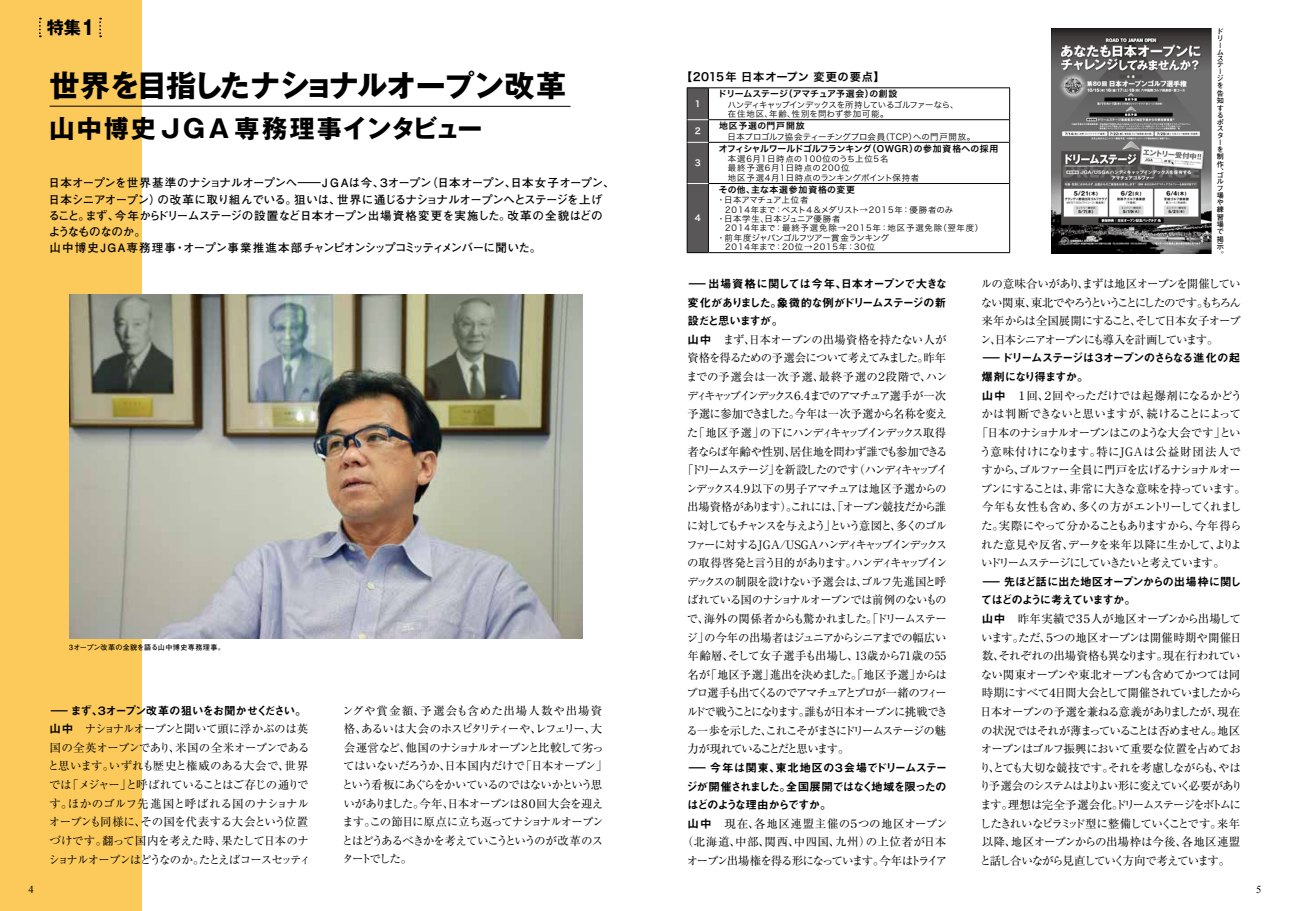
<style>
.page{position:relative;width:1290px;height:911px;background:#fff}
.page>*{position:absolute;margin:0;border:0;box-sizing:border-box;transform-origin:0 0}
.t1{font:700 30.12px "Gothic MB101 Pro";letter-spacing:-.025em;color:#000}
.t2{font:700 25px "Gothic MB101 Pro";letter-spacing:.075em;color:#000}
.t3{font:700 17.25px "Gothic MB101 Pro";color:#000}
.t4{font:11.5px/18.6px "Ryumin Pro";letter-spacing:-.08em;color:#000}
.t5{font:11.5px/18.6px "Midashi Go Pro MB31";letter-spacing:-.1em;color:#000;text-align:justify;scale:2 1}
.t6{font:700 11.5px/16.2px "Futo Go B101 Pro";letter-spacing:-.045em;color:#000}
.t7{font:11.5px/18.6px "Ryumin Pro";letter-spacing:-.05em;color:#000}
.t8{font:11.5px "Ryumin Pro";letter-spacing:-.11em;color:#000}
.t9{font:11.5px/18.6px "Ryumin Pro";letter-spacing:-.035em;color:#000;text-align:center}
.t10{font:11.5px "Ryumin Pro";letter-spacing:-.105em;color:#000}
.t11{font:11.5px "Ryumin Pro";letter-spacing:-.045em;color:#000}
.t12{font:11.5px "Ryumin Pro";letter-spacing:-.135em;color:#000}
.t13{font:11.5px "Ryumin Pro";letter-spacing:-.14em;color:#000}
.t14{font:11.5px "Ryumin Pro";letter-spacing:-.175em;color:#000}
.t15{font:11.5px "Ryumin Pro";letter-spacing:-.155em;color:#000}
.t16{font:11.5px "Ryumin Pro";letter-spacing:-.15em;color:#000}
.t17{font:11.5px "Ryumin Pro";letter-spacing:.005em;color:#000}
.t18{font:11.5px "Ryumin Pro";letter-spacing:-.125em;color:#000}
.t19{font:11.5px "Ryumin Pro";letter-spacing:-.025em;color:#000}
.t20{font:11.5px "Ryumin Pro";letter-spacing:-.12em;color:#000}
.t21{font:11.5px "Ryumin Pro";letter-spacing:-.055em;color:#000}
.t22{font:11.5px "Ryumin Pro";letter-spacing:-.03em;color:#000}
.t23{font:11.5px "Ryumin Pro";letter-spacing:.015em;color:#000}
.t24{font:11.5px "Ryumin Pro";letter-spacing:-.04em;color:#000}
.t25{font:11.5px "Ryumin Pro";letter-spacing:.035em;color:#000}
.t26{font:11.5px "Ryumin Pro";letter-spacing:-.115em;color:#000}
.t27{font:11.5px "Ryumin Pro";letter-spacing:-.06em;color:#000}
.t28{font:11.25px "Hira Kaku Pro W6";letter-spacing:.04em;color:#000}
.t29{font:10.62px "Times New Roman";color:#000}
.t30{font:8.88px "Hira Kaku Pro W6";letter-spacing:-.015em;color:#000}
.t31{font:8.88px "Hira Kaku Pro W6";letter-spacing:-.01em;color:#000}
.t32{font:8.88px "Hira Kaku Pro W6";letter-spacing:.065em;color:#000}
.t33{font:8.88px "Hira Kaku Pro W6";letter-spacing:.1em;color:#000}
.t34{font:8.38px/9.2px "Hira Kaku Pro W3";letter-spacing:.065em;color:#000}
.t35{font:8.38px "Hira Kaku Pro W3";letter-spacing:.1em;color:#000}
.t36{font:8.38px/9.2px "Hira Kaku Pro W3";letter-spacing:-.035em;color:#000}
.t37{font:8.38px "Hira Kaku Pro W3";letter-spacing:-.005em;color:#000}
.t38{font:8.38px "Hira Kaku Pro W3";letter-spacing:.02em;color:#000}
.t39{font:8.38px "Hira Kaku Pro W3";letter-spacing:-.04em;color:#000}
.t40{font:8.38px "Hira Kaku Pro W3";letter-spacing:.045em;color:#000}
.t41{font:8.38px "Hira Kaku Pro W6";color:#fff}
.t42{font:700 7.12px/7px "Futo Go B101 Pro";letter-spacing:.045em;color:#000}
.s1{font-size:19.88px}
.s2{font-family:"Midashi Go Pr 5 MB31"}
</style>
<div class="page">
<div style="left:0;top:0;width:142px;height:911px;background:#fbca5a"></div>
<svg style="left:39px;top:18px;width:2px;height:19px"></svg>
<svg style="left:99px;top:18px;width:2px;height:19px"></svg>
<img style="left:1051px;top:28px;width:160px;height:226px">
<img style="left:69px;top:294px;width:514px;height:344px">
<hr style="left:50px;top:106px;width:520px;height:1px;background:#000">
<svg style="left:687px;top:87px;width:323px;height:166px"></svg>
<h3 class="t3" style="left:47px;top:13px;width:49px">特集<span class="s1">1</span></h3>
<h1 class="t1" style="left:50px;top:61px;width:518px">世界を目指したナショナルオープン改革</h1>
<h2 class="t2" style="left:50px;top:108px;width:434px">山中博史 JGA 専務理事インタビュー</h2>
<p class="t6" style="left:48px;top:173px;width:568px">日本オープンを世界基準のナショナルオープンへ―J G Aは今、３オープン（日本オープン、日本女子オープン、日本シニアオープン）の改革に取り組んでいる。狙いは、世界に通じるナショナルオープンへとステージを上げること。まず、今年からドリームステージの設置など日本オープン出場資格変更を実施した。改革の全貌はどのようなものなのか。<br>山中博史ＪＧＡ専務理事・オープン事業推進本部チャンピオンシップコミッティメンバーに聞いた。</p>
<p class="t42" style="left:69px;top:642px;width:157px">3オープン改革の全貌を語る山中博史専務理事。</p>
<p class="t5" style="left:48px;top:699px;width:131px">－まず、３オープン改革の狙いをお聞かせください。</p>
<p class="t7" style="left:48px;top:719px;width:265px"><span class="s2">山中</span>　ナショナルオープンと聞いて頭に浮かぶのは英国の全英オープンであり、米国の全米オープンであると思います。いずれも歴史と権威のある大会で、世界では「メジャー」と呼ばれていることはご存じの通りです。ほかのゴルフ先進国と呼ばれる国のナショナルオープンも同様に、その国を代表する大会という位置づけです。翻って国内を考えた時、果たして日本のナショナルオープンはどうなのか。たとえばコースセッティ</p>
<p class="t4" style="left:342px;top:700px;width:267px">ングや賞金額、予選会も含めた出場人数や出場資格、あるいは大会のホスピタリティーや、レフェリー、大会運営など、他国のナショナルオープンと比較して劣ってはいないだろうか、日本国内だけで「日本オープン」という看板にあぐらをかいているのではないかという思いがありました。今年、日本オープンは８０回大会を迎えます。この節目に原点に立ち返ってナショナルオープンとはどうあるべきかを考えていこうというのが改革のスタートでした。</p>
<p class="t28" style="left:681px;top:66px;width:205px">【2015年 日本オープン 変更の要点】</p>
<p class="t41" style="left:695px;top:96px;width:7px">1</p>
<p class="t41" style="left:695px;top:123px;width:7px">2</p>
<p class="t41" style="left:695px;top:155px;width:7px">3</p>
<p class="t41" style="left:695px;top:210px;width:7px">4</p>
<p class="t31" style="left:718px;top:86px;width:180px">ドリームステージ（アマチュア予選会）の創設</p>
<p class="t36" style="left:719px;top:99px;width:241px">　ハンディキャップインデックスを所持しているゴルファーなら、　在住地区、年齢、性別を問わず参加可能。</p>
<p class="t33" style="left:719px;top:118px;width:87px">地区予選の門戸開放</p>
<p class="t37" style="left:719px;top:129px;width:257px">　日本プロゴルフ協会ティーチングプロ会員（TCP）への門戸開放。</p>
<p class="t30" style="left:719px;top:140px;width:281px">オフィシャルワールドゴルフランキング（OWGR）の参加資格への採用</p>
<p class="t34" style="left:719px;top:154px;width:202px">　本選6月1日時点の100位のうち上位5名<br>　最終予選6月1日時点の200位<br>　地区予選4月1日時点のランキングポイント保持者</p>
<p class="t32" style="left:719px;top:182px;width:138px">その他、主な本選参加資格の変更</p>
<p class="t37" style="left:717px;top:193px;width:93px">・日本アマチュア上位者</p>
<p class="t38" style="left:725px;top:202px;width:238px">2014年まで：ベスト４＆メダリスト→2015年：優勝者のみ　</p>
<p class="t40" style="left:717px;top:211px;width:125px">・日本学生、日本ジュニア優勝者</p>
<p class="t35" style="left:725px;top:221px;width:259px">2014年まで：最終予選免除→2015年：地区予選免除（翌年度）</p>
<p class="t39" style="left:717px;top:230px;width:174px">・前年度ジャパンゴルフツアー賞金ランキング</p>
<p class="t35" style="left:725px;top:239px;width:151px">2014年まで：20位→2015年：30位</p>
<p class="t42" style="left:1216px;top:27px;width:8px">ドリームステージを告知するポスターを制作、</p>
<p class="t42" style="left:1216px;top:171px;width:8px">ゴルフ場や練習場で掲示。</p>
<p class="t5" style="left:686px;top:273px;width:132px">－出場資格に関しては今年、日本オープンで大きな変化がありました。象徴的な例がドリームステージの新設だと思いますが。</p>
<p class="t27" style="left:687px;top:330px;width:260px"><span class="s2">山中</span> まず、日本オープンの出場資格を持たない人が</p>
<p class="t4" style="left:687px;top:348px;width:260px">資格を得るための予選会について考えてみました。昨年</p>
<p class="t23" style="left:686px;top:368px;width:263px">までの予選会は一次予選、最終予選の２段階で、ハン</p>
<p class="t14" style="left:687px;top:386px;width:261px">ディキャップインデックス６．４までのアマチュア選手が一次</p>
<p class="t21" style="left:687px;top:405px;width:261px">予選に参加できました。今年は一次予選から名称を変え</p>
<p class="t18" style="left:687px;top:423px;width:261px">た「地区予選」の下にハンディキャップインデックス取得</p>
<p class="t11" style="left:687px;top:442px;width:261px">者ならば年齢や性別、居住地を問わず誰でも参加できる</p>
<p class="t15" style="left:683px;top:461px;width:267px">「ドリームステージ」を新設したのです（ハンディキャップイ</p>
<p class="t10" style="left:686px;top:479px;width:262px">ンデックス４．９以下の男子アマチュアは地区予選からの</p>
<p class="t8" style="left:687px;top:498px;width:260px">出場資格があります）。これには、「オープン競技だから誰</p>
<p class="t16" style="left:687px;top:516px;width:262px">に対してもチャンスを与えよう」という意図と、多くのゴル</p>
<p class="t13" style="left:686px;top:535px;width:262px">ファーに対するJGA/USGAハンディキャップインデックス</p>
<p class="t8" style="left:687px;top:554px;width:262px">の取得啓発と言う目的があります。ハンディキャップイン</p>
<p class="t4" style="left:687px;top:571px;width:261px">デックスの制限を設けない予選会は、ゴルフ先進国と呼</p>
<p class="t4" style="left:687px;top:590px;width:261px">ばれている国のナショナルオープンでは前例のないもの</p>
<p class="t4" style="left:687px;top:608px;width:261px">で、海外の関係者からも驚かれました。「ドリームステー</p>
<p class="t4" style="left:686px;top:627px;width:262px">ジ」の今年の出場者はジュニアからシニアまでの幅広い</p>
<p class="t17" style="left:687px;top:647px;width:260px">年齢層、そして女子選手も出場し、13歳から71歳の55</p>
<p class="t19" style="left:687px;top:665px;width:261px">名が「地区予選」進出を決めました。「地区予選」からは</p>
<p class="t20" style="left:687px;top:684px;width:262px">プロ選手も出てくるのでアマチュアとプロが一緒のフィー</p>
<p class="t12" style="left:687px;top:702px;width:263px">ルドで戦うことになります。誰もが日本オープンに挑戦でき</p>
<p class="t10" style="left:686px;top:721px;width:261px">る一歩を示した、これこそがまさにドリームステージの魅</p>
<p class="t12" style="left:687px;top:740px;width:163px">力が現れていることだと思います。</p>
<p class="t5" style="left:686px;top:757px;width:132px">－今年は関東、東北地区の３会場でドリームステージが開催されました。全国展開ではなく地域を限ったのはどのような理由からですか。</p>
<p class="t9" style="left:682px;top:813px;width:267px"><span class="s2">山中</span>　現在、各地区連盟主催の５つの地区オープン（北海道、中部、関西、中四国、九州）の上位者が日本オープン出場権を得る形になっています。今年はトライア</p>
<p class="t4" style="left:980px;top:274px;width:262px;text-align:justify">ルの意味合いがあり、まずは地区オープンを開催していない関東、東北でやろうということにしたのです。もちろん来年からは全国展開にすること、そして日本女子オープン、日本シニアオープンにも導入を計画しています。</p>
<p class="t5" style="left:980px;top:347px;width:132px">－ドリームステージは３オープンのさらなる進化の起爆剤になり得ますか。</p>
<p class="t24" style="left:981px;top:386px;width:262px"><span class="s2">山中</span>　１回、２回やっただけでは起爆剤になるかどう</p>
<p class="t4" style="left:981px;top:404px;width:261px">かは判断できないと思いますが、続けることによって</p>
<p class="t8" style="left:977px;top:423px;width:265px">「日本のナショナルオープンはこのような大会です」とい</p>
<p class="t25" style="left:980px;top:442px;width:262px">う意味付けになります。特にJGAは公益財団法人で</p>
<p class="t4" style="left:981px;top:460px;width:261px">すから、ゴルファー全員に門戸を広げるナショナルオー</p>
<p class="t11" style="left:981px;top:479px;width:267px">プンにすることは、非常に大きな意味を持っています。</p>
<p class="t4" style="left:981px;top:497px;width:261px">今年も女性も含め、多くの方がエントリーしてくれまし</p>
<p class="t4" style="left:981px;top:515px;width:262px">た。実際にやって分かることもありますから、今年得ら</p>
<p class="t22" style="left:981px;top:535px;width:262px">れた意見や反省、データを来年以降に生かして、よりよ</p>
<p class="t26" style="left:981px;top:554px;width:245px">いドリームステージにしていきたいと考えています。</p>
<p class="t5" style="left:980px;top:571px;width:132px">－先ほど話に出た地区オープンからの出場枠に関してはどのように考えていますか。</p>
<p class="t4" style="left:979px;top:608px;width:265px"><span class="s2">山中</span>　昨年実績で３５人が地区オープンから出場しています。ただ、５つの地区オープンは開催時期や開催日数、それぞれの出場資格も異なります。現在行われていない関東オープンや東北オープンも含めてかつては同時期にすべて４日間大会として開催されていましたから日本オープンの予選を兼ねる意義がありましたが、現在の状況ではそれが薄まっていることは否めません。地区オープンはゴルフ振興において重要な位置を占めており、とても大切な競技です。それを考慮しながらも、やはり予選会のシステムはよりよい形に変えていく必要があります。理想は完全予選会化。ドリームステージをボトムにしたきれいなピラミッド型に整備していくことです。来年以降、地区オープンからの出場枠は今後、各地区連盟と話し合いながら見直していく方向で考えています。</p>
<p class="t29" style="left:28px;top:882px;width:7px">4</p>
<p class="t29" style="left:1256px;top:882px;width:7px">5</p>
</div>
